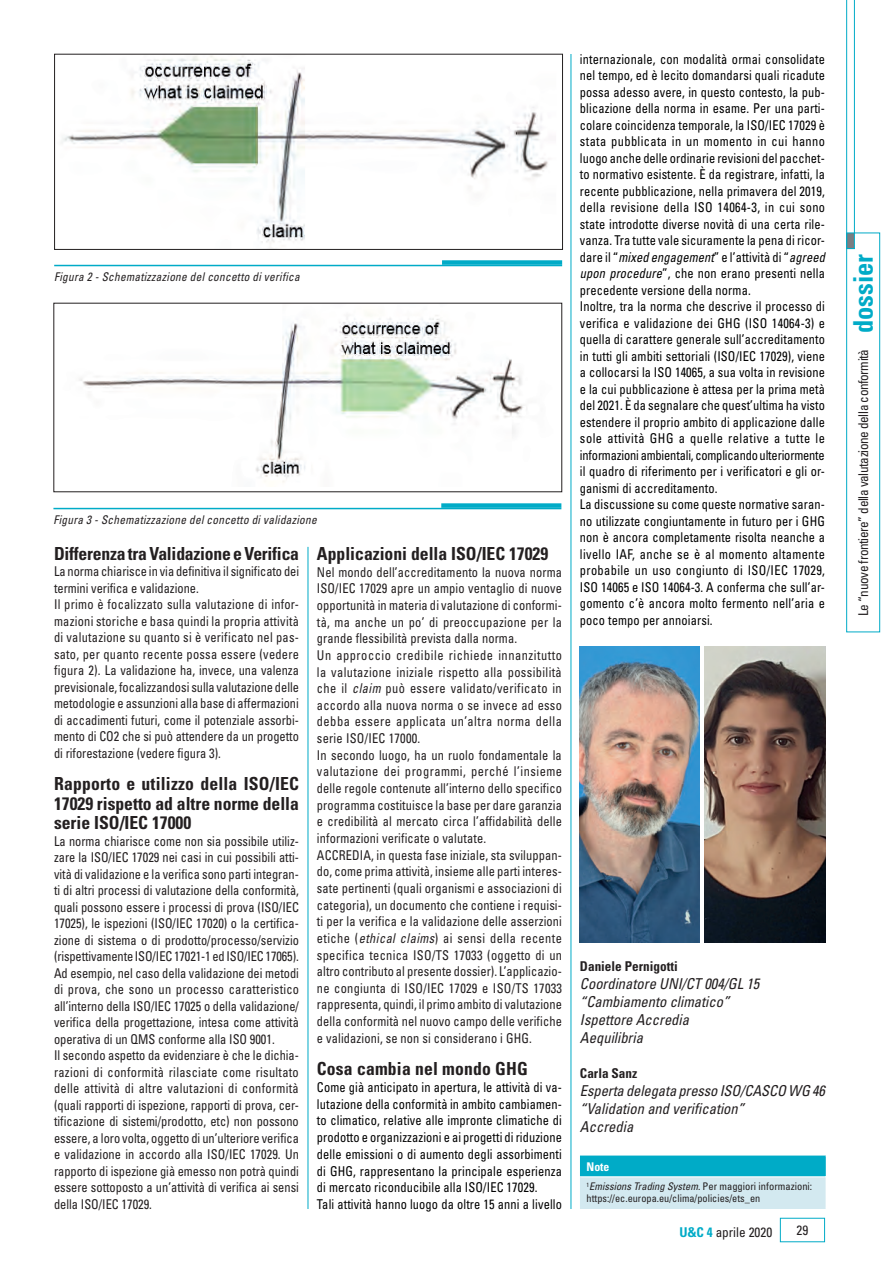
<style>
.page{position:relative;width:893px;height:1263px;background:#fff}
.page>*{position:absolute;margin:0;border:0;box-sizing:border-box;transform-origin:0 0}
.t1{font:700 condensed 27px "Univers LT Std";color:#00abc7}
.Dossier_Titoletto{font:700 condensed 18px/19.5px "Univers";color:#231f20;text-align:justify}
.Dossier_Sott_Autore{font:italic condensed 15px/18px "Univers";color:#231f20}
.Dossier_Testo{font:condensed 13.5px/16.5px "Univers LT Std";color:#231f20;text-align:justify;scale:.92 1}
.Dossier_Testo-2{font:condensed 13.5px/16.5px "Univers LT Std";letter-spacing:.01em;color:#000001;text-align:justify;scale:.92 1}
.Titolo_verticale_pag{font:condensed 13.5px "Univers LT Std";letter-spacing:-.03em;color:#231f20}
.Dossier_Autore{font:700 condensed 13.5px "Univers";color:#231f20}
.Dossier_Testo-3{font:condensed 13.5px "Univers LT Std";color:#231f20}
.Dossier_Dida{font:italic condensed 12px "Univers LT Std";letter-spacing:.025em;color:#231f20;scale:.94 1}
.Dossier_NOTE_Titolo{font:700 condensed 12px "Univers LT Std";color:#fff}
.Dossier_NOTE_Testo{font:condensed 10.5px "Univers LT Std";color:#231f20}
.s1{font-style:italic}
.s2{font-weight:700;color:#00abc7}
</style>
<div class="page">
<div style="left:780px;top:1218px;width:45px;height:24px;border:1px solid #00abc7"></div>
<hr style="left:571px;top:54px;width:1px;height:1155px;background:#00abc7">
<hr style="left:308px;top:547px;width:1px;height:662px;background:#00abc7">
<svg style="left:846px;top:0;width:9px;height:249px"></svg>
<div style="left:846px;top:233px;width:34px;height:399px;border:1px solid #00abc7"></div>
<img style="left:580px;top:647px;width:120px;height:295px">
<img style="left:704px;top:647px;width:121px;height:295px">
<div style="left:580px;top:1156px;width:245px;height:21px;background:#00abc7"></div>
<div style="left:580px;top:1177px;width:245px;height:31px;background:#d3e9f0"></div>
<hr style="left:580px;top:1155px;width:246px;height:2px;background:#00abc7">
<svg style="left:825px;top:1157px;width:1px;height:19px"></svg>
<hr style="left:580px;top:1176px;width:246px;height:1px;background:#fff">
<hr style="left:824px;top:1177px;width:2px;height:31px;background:#d3e9f0">
<hr style="left:580px;top:1208px;width:246px;height:1px;background:#d3e9f0">
<img style="left:61px;top:56px;width:487px;height:187px">
<div style="left:54px;top:54px;width:509px;height:196px;border:1px solid #231f20"></div>
<hr style="left:54px;top:265px;width:508px;height:1px;background:#00abc7">
<div style="left:442px;top:260px;width:120px;height:5px;background:#00abc7"></div>
<img style="left:79px;top:314px;width:445px;height:168px">
<hr style="left:53px;top:508px;width:508px;height:1px;background:#00abc7">
<div style="left:441px;top:503px;width:120px;height:5px;background:#00abc7"></div>
<p class="Dossier_Dida" style="left:54px;top:269px;width:263px">Figura 2 - Schematizzazione del concetto di verifica</p>
<p class="Dossier_Dida" style="left:53px;top:512px;width:282px">Figura 3 - Schematizzazione del concetto di validazione</p>
<p class="Dossier_Titoletto" style="left:54px;top:543px;width:247px">Differenza tra Validazione e Verifica</p>
<p class="Dossier_Testo" style="left:54px;top:563px;width:268px">La norma chiarisce in via definitiva il significato dei termini verifica e validazione.</p>
<p class="Dossier_Testo" style="left:54px;top:596px;width:268px">Il primo è focalizzato sulla valutazione di infor&shy;mazioni storiche e basa quindi la propria attività di valutazione su quanto si è verificato nel pas&shy;sato, per quanto recente possa essere (vedere figura 2). La validazione ha, invece, una valenza previsionale, focalizzandosi sulla valutazione delle metodologie e assunzioni alla base di affermazioni di accadimenti futuri, come il potenziale assorbi&shy;mento di CO2 che si può attendere da un progetto di riforestazione (vedere figura 3).</p>
<p class="Dossier_Titoletto" style="left:54px;top:774px;width:246px">Rapporto e utilizzo della ISO/IEC 17029 rispetto ad altre norme della serie ISO/IEC 17000</p>
<p class="Dossier_Testo" style="left:54px;top:832px;width:268px">La norma chiarisce come non sia possibile utiliz&shy;zare la ISO/IEC 17029 nei casi in cui possibili atti&shy;vità di validazione e la verifica sono parti integran&shy;ti di altri processi di valutazione della conformità, quali possono essere i processi di prova (ISO/IEC 17025), le ispezioni (ISO/IEC 17020) o la certifica&shy;zione di sistema o di prodotto/processo/servizio (rispettivamente ISO/IEC 17021-1 ed ISO/IEC 17065).<br>Ad esempio, nel caso della validazione dei metodi di prova, che sono un processo caratteristico all’interno della ISO/IEC 17025 o della validazione/ verifica della progettazione, intesa come attività operativa di un QMS conforme alla ISO 9001.</p>
<p class="Dossier_Testo" style="left:54px;top:1047px;width:268px">Il secondo aspetto da evidenziare è che le dichia&shy;razioni di conformità rilasciate come risultato delle attività di altre valutazioni di conformità (quali rapporti di ispezione, rapporti di prova, cer&shy;tificazione di sistemi/prodotto, etc) non possono essere, a loro volta, oggetto di un’ulteriore verifica e validazione in accordo alla ISO/IEC 17029. Un rapporto di ispezione già emesso non potrà quindi essere sottoposto a un’attività di verifica ai sensi della ISO/IEC 17029.</p>
<p class="Dossier_Titoletto" style="left:317px;top:543px;width:233px">Applicazioni della ISO/IEC 17029</p>
<p class="Dossier_Testo" style="left:317px;top:563px;width:268px">Nel mondo dell’accreditamento la nuova norma ISO/IEC 17029 apre un ampio ventaglio di nuove opportunità in materia di valutazione di conformi&shy;tà, ma anche un po’ di preoccupazione per la grande flessibilità prevista dalla norma.</p>
<p class="Dossier_Testo" style="left:317px;top:646px;width:268px">Un approccio credibile richiede innanzitutto la valutazione iniziale rispetto alla possibilità che il <span class="s1">claim</span> può essere validato/verificato in accordo alla nuova norma o se invece ad esso debba essere applicata un’altra norma della serie ISO/IEC 17000.</p>
<p class="Dossier_Testo" style="left:317px;top:746px;width:268px">In secondo luogo, ha un ruolo fondamentale la valutazione dei programmi, perché l’insieme delle regole contenute all’interno dello specifico programma costituisce la base per dare garanzia e credibilità al mercato circa l’affidabilità delle informazioni verificate o valutate.</p>
<p class="Dossier_Testo" style="left:317px;top:846px;width:268px">ACCREDIA, in questa fase iniziale, sta sviluppan&shy;do, come prima attività, insieme alle parti interes&shy;sate pertinenti (quali organismi e associazioni di categoria), un documento che contiene i requisi&shy;ti per la verifica e la validazione delle asserzioni etiche (<span class="s1">ethical claims</span>) ai sensi della recente specifica tecnica ISO/TS 17033 (oggetto di un altro contributo al presente dossier). L’applicazio&shy;ne congiunta di ISO/IEC 17029 e ISO/TS 17033 rappresenta, quindi, il primo ambito di valutazione della conformità nel nuovo campo delle verifiche e validazioni, se non si considerano i GHG.</p>
<p class="Dossier_Titoletto" style="left:317px;top:1059px;width:212px">Cosa cambia nel mondo GHG</p>
<p class="Dossier_Testo-2" style="left:317px;top:1078px;width:268px">Come già anticipato in apertura, le attività di va&shy;lutazione della conformità in ambito cambiamen&shy;to climatico, relative alle impronte climatiche di prodotto e organizzazioni e ai progetti di riduzione delle emissioni o di aumento degli assorbimenti di GHG, rappresentano la principale esperienza di mercato riconducibile alla ISO/IEC 17029.</p>
<p class="Dossier_Testo-2" style="left:317px;top:1196px;width:268px">Tali attività hanno luogo da oltre 15 anni a livello</p>
<p class="Dossier_Testo-2" style="left:580px;top:51px;width:268px">internazionale, con modalità ormai consolidate nel tempo, ed è lecito domandarsi quali ricadute possa adesso avere, in questo contesto, la pub&shy;blicazione della norma in esame. Per una parti&shy;colare coincidenza temporale, la ISO/IEC 17029 è stata pubblicata in un momento in cui hanno luogo anche delle ordinarie revisioni del pacchet&shy;to normativo esistente. È da registrare, infatti, la recente pubblicazione, nella primavera del 2019, della revisione della ISO 14064-3, in cui sono state introdotte diverse novità di una certa rile&shy;vanza. Tra tutte vale sicuramente la pena di ricor&shy;dare il “<span class="s1">mixed engagement</span>” e l’attività di “<span class="s1">agreed upon procedure</span>”, che non erano presenti nella precedente versione della norma.</p>
<p class="Dossier_Testo-2" style="left:580px;top:298px;width:268px">Inoltre, tra la norma che descrive il processo di verifica e validazione dei GHG (ISO 14064-3) e quella di carattere generale sull’accreditamento in tutti gli ambiti settoriali (ISO/IEC 17029), viene a collocarsi la ISO 14065, a sua volta in revisione e la cui pubblicazione è attesa per la prima metà del 2021. È da segnalare che quest’ultima ha visto estendere il proprio ambito di applicazione dalle sole attività GHG a quelle relative a tutte le informazioni ambientali, complicando ulteriormente il quadro di riferimento per i verificatori e gli or&shy;ganismi di accreditamento.</p>
<p class="Dossier_Testo-2" style="left:580px;top:496px;width:268px">La discussione su come queste normative saran&shy;no utilizzate congiuntamente in futuro per i GHG non è ancora completamente risolta neanche a livello IAF, anche se è al momento altamente probabile un uso congiunto di ISO/IEC 17029, ISO 14065 e ISO 14064-3. A conferma che sull’ar&shy;gomento c’è ancora molto fermento nell’aria e poco tempo per annoiarsi.</p>
<p class="Dossier_Autore" style="left:580px;top:958px;width:99px">Daniele Pernigotti</p>
<p class="Dossier_Sott_Autore" style="left:580px;top:975px;width:181px">Coordinatore UNI/CT 004/GL 15</p>
<p class="Dossier_Sott_Autore" style="left:580px;top:993px;width:151px">“Cambiamento climatico”</p>
<p class="Dossier_Sott_Autore" style="left:580px;top:1011px;width:111px">Ispettore Accredia</p>
<p class="Dossier_Sott_Autore" style="left:580px;top:1029px;width:65px">Aequilibria</p>
<p class="Dossier_Autore" style="left:580px;top:1065px;width:59px">Carla Sanz</p>
<p class="Dossier_Sott_Autore" style="left:580px;top:1081px;width:246px">Esperta delegata presso ISO/CASCO WG 46 “Validation and verification”</p>
<p class="Dossier_Sott_Autore" style="left:580px;top:1117px;width:55px">Accredia</p>
<p class="Dossier_NOTE_Titolo" style="left:586px;top:1159px;width:24px">Note</p>
<p class="Dossier_NOTE_Testo" style="left:586px;top:1180px;width:227px"><sup>1</sup><span class="s1">Emissions Trading System</span>. Per maggiori informazioni:</p>
<p class="Dossier_NOTE_Testo" style="left:586px;top:1192px;width:175px">https://ec.europa.eu/clima/policies/ets_en</p>
<p class="Dossier_Testo-3" style="left:680px;top:1224px;width:94px"><span class="s2">U&amp;C 4</span> aprile 2020</p>
<p class="Dossier_Testo-3" style="left:797px;top:1221px;width:13px">29</p>
<p class="t1" style="left:847px;top:333px;width:81px;rotate:-90deg">dossier</p>
<p class="Titolo_verticale_pag" style="left:855px;top:616px;width:269px;rotate:-90deg">Le “nuove frontiere” della valutazione della conformità</p>
</div>
